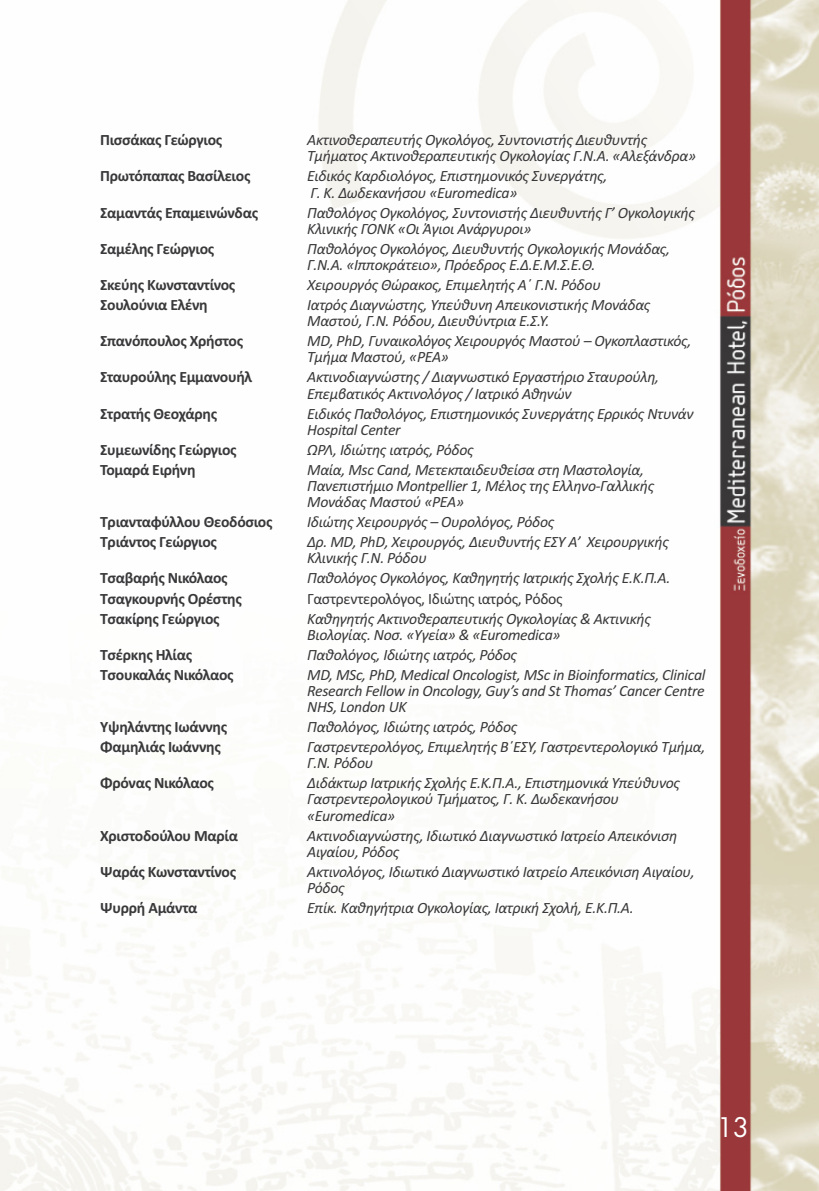
<style>
.page{position:relative;width:819px;height:1191px;background:#fff}
.page>*{position:absolute;margin:0;border:0;box-sizing:border-box;transform-origin:0 0}
.t1{font:26.25px "PF Futura Neu";color:#fff}
.t2{font:italic 15.75px/16.1px "Calibri";letter-spacing:-.02em;color:#39383a}
.t3{font:700 15.75px "Calibri";letter-spacing:-.02em;color:#39383a}
.t4{font:15.75px "Calibri";letter-spacing:-.02em;color:#39383a}
</style>
<div class="page">
<img style="left:0;top:0;width:819px;height:1191px">
<p class="t3" style="left:100px;top:131px;width:124px">Πισσάκας Γεώργιος</p>
<p class="t2" style="left:307px;top:133px;width:390px">Ακτινοθεραπευτής Ογκολόγος, Συντονιστής Διευθυντής<br>Τμήματος Ακτινοθεραπευτικής Ογκολογίας Γ.Ν.Α. «Αλεξάνδρα»</p>
<p class="t3" style="left:100px;top:167px;width:152px">Πρωτόπαπας Βασίλειος</p>
<p class="t2" style="left:307px;top:169px;width:301px">Ειδικός Καρδιολόγος, Επιστημονικός Συνεργάτης,<br>Γ. Κ. Δωδεκανήσου «Euromedica»</p>
<p class="t3" style="left:100px;top:203px;width:159px">Σαμαντάς Επαμεινώνδας</p>
<p class="t2" style="left:307px;top:206px;width:389px">Παθολόγος Ογκολόγος, Συντονιστής Διευθυντής Γ’ Ογκολογικής<br>Κλινικής ΓΟΝΚ «Οι Άγιοι Ανάργυροι»</p>
<p class="t3" style="left:100px;top:239px;width:116px">Σαμέλης Γεώργιος</p>
<p class="t2" style="left:307px;top:242px;width:364px">Παθολόγος Ογκολόγος, Διευθυντής Ογκολογικής Μονάδας,<br>Γ.Ν.Α. «Ιπποκράτειο», Πρόεδρος Ε.Δ.Ε.Μ.Σ.Ε.Θ.</p>
<p class="t3" style="left:100px;top:275px;width:137px">Σκεύης Κωνσταντίνος</p>
<p class="t2" style="left:307px;top:278px;width:295px">Χειρουργός Θώρακος, Επιμελητής Α΄ Γ.Ν. Ρόδου</p>
<p class="t3" style="left:100px;top:295px;width:109px">Σουλούνια Ελένη</p>
<p class="t2" style="left:307px;top:298px;width:345px">Ιατρός Διαγνώστης, Υπεύθυνη Απεικονιστικής Μονάδας<br>Μαστού, Γ.Ν. Ρόδου, Διευθύντρια Ε.Σ.Υ.</p>
<p class="t3" style="left:100px;top:331px;width:144px">Σπανόπουλος Χρήστος</p>
<p class="t2" style="left:307px;top:334px;width:385px">MD, PhD, Γυναικολόγος Χειρουργός Μαστού – Ογκοπλαστικός,<br>Τμήμα Μαστού, «ΡΕΑ»</p>
<p class="t3" style="left:100px;top:368px;width:154px">Σταυρούλης Εμμανουήλ</p>
<p class="t2" style="left:307px;top:370px;width:353px">Ακτινοδιαγνώστης / Διαγνωστικό Εργαστήριο Σταυρούλη,<br>Επεμβατικός Aκτινολόγος / Ιατρικό Αθηνών</p>
<p class="t3" style="left:100px;top:404px;width:118px">Στρατής Θεοχάρης</p>
<p class="t2" style="left:307px;top:406px;width:388px">Ειδικός Παθολόγος, Επιστημονικός Συνεργάτης Ερρικός Ντυνάν<br>Hospital Center</p>
<p class="t3" style="left:100px;top:440px;width:138px">Συμεωνίδης Γεώργιος</p>
<p class="t2" style="left:307px;top:443px;width:168px">ΩΡΛ, Ιδιώτης ιατρός, Ρόδος</p>
<p class="t3" style="left:100px;top:460px;width:97px">Τομαρά Ειρήνη</p>
<p class="t2" style="left:307px;top:463px;width:348px">Μαία, Μsc Cand, Μετεκπαιδευθείσα στη Μαστολογία,<br>Πανεπιστήμιο Montpellier 1, Μέλος της Ελληνο-Γαλλικής<br>Μονάδας Μαστού «ΡΕΑ»</p>
<p class="t3" style="left:100px;top:512px;width:174px">Τριανταφύλλου Θεοδόσιος</p>
<p class="t2" style="left:307px;top:515px;width:248px">Ιδιώτης Χειρουργός – Ουρολόγος, Ρόδος</p>
<p class="t3" style="left:100px;top:532px;width:118px">Τριάντος Γεώργιος</p>
<p class="t2" style="left:307px;top:535px;width:363px">Δρ. MD, PhD, Χειρουργός, Διευθυντής ΕΣΥ Α’ Χειρουργικής<br>Κλινικής Γ.Ν. Ρόδου</p>
<p class="t3" style="left:100px;top:569px;width:129px">Τσαβαρής Νικόλαος</p>
<p class="t2" style="left:307px;top:571px;width:365px">Παθολόγος Ογκολόγος, Καθηγητής Ιατρικής Σχολής Ε.Κ.Π.Α.</p>
<p class="t3" style="left:100px;top:589px;width:143px">Τσαγκουρνής Ορέστης</p>
<p class="t4" style="left:307px;top:589px;width:257px">Γαστρεντερολόγος, Ιδιώτης ιατρός, Ρόδος</p>
<p class="t3" style="left:100px;top:609px;width:121px">Τσακίρης Γεώργιος</p>
<p class="t2" style="left:307px;top:611px;width:345px">Καθηγητής Ακτινοθεραπευτικής Ογκολογίας &amp; Ακτινικής<br>Βιολογίας. Νοσ. «Υγεία» &amp; «Euromedica»</p>
<p class="t3" style="left:100px;top:645px;width:93px">Τσέρκης Ηλίας</p>
<p class="t2" style="left:307px;top:648px;width:211px">Παθολόγος, Ιδιώτης ιατρός, Ρόδος</p>
<p class="t3" style="left:100px;top:665px;width:135px">Τσουκαλάς Νικόλαος</p>
<p class="t2" style="left:307px;top:668px;width:399px;text-align:justify">MD, MSc, PhD, Medical Oncologist, MSc in Bioinformatics, Clinical Research Fellow in Oncology, Guy’s and St Thomas’ Cancer Centre NHS, London UK</p>
<p class="t3" style="left:100px;top:717px;width:129px">Υψηλάντης Ιωάννης</p>
<p class="t2" style="left:307px;top:720px;width:211px">Παθολόγος, Ιδιώτης ιατρός, Ρόδος</p>
<p class="t3" style="left:100px;top:737px;width:122px">Φαμηλιάς Ιωάννης</p>
<p class="t2" style="left:307px;top:740px;width:400px">Γαστρεντερολόγος, Επιμελητής Β΄ΕΣΥ, Γαστρεντερολογικό Τμήμα,<br>Γ.Ν. Ρόδου</p>
<p class="t3" style="left:100px;top:773px;width:115px">Φρόνας Νικόλαος</p>
<p class="t2" style="left:307px;top:776px;width:374px">Διδάκτωρ Ιατρικής Σχολής Ε.Κ.Π.Α., Επιστημονικά Υπεύθυνος<br>Γαστρεντερολογικού Τμήματος, Γ. Κ. Δωδεκανήσου «Euromedica»</p>
<p class="t3" style="left:100px;top:826px;width:139px">Χριστοδούλου Μαρία</p>
<p class="t2" style="left:307px;top:828px;width:372px">Ακτινοδιαγνώστης, Ιδιωτικό Διαγνωστικό Ιατρείο Απεικόνιση<br>Αιγαίου, Ρόδος</p>
<p class="t3" style="left:100px;top:862px;width:138px">Ψαράς Κωνσταντίνος</p>
<p class="t2" style="left:307px;top:865px;width:389px">Ακτινολόγος, Ιδιωτικό Διαγνωστικό Ιατρείο Απεικόνιση Αιγαίου,<br>Ρόδος</p>
<p class="t3" style="left:100px;top:898px;width:99px">Ψυρρή Αμάντα</p>
<p class="t2" style="left:307px;top:901px;width:328px">Επίκ. Καθηγήτρια Ογκολογίας, Ιατρική Σχολή, Ε.Κ.Π.Α.</p>
<h1 class="t1" style="left:716px;top:1110px;width:33px">13</h1>
</div>
